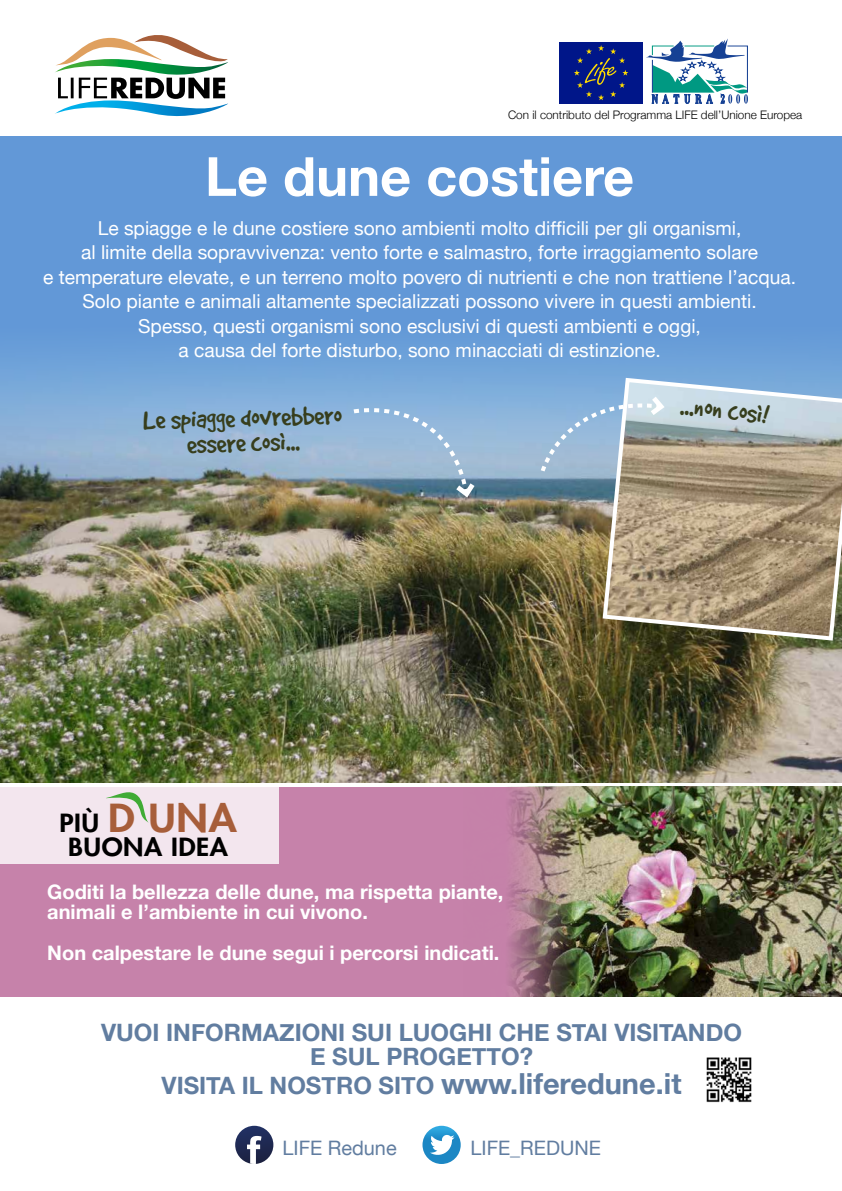
<style>
.page{position:relative;width:842px;height:1191px;background:#fff}
.page>*{position:absolute;margin:0;border:0;box-sizing:border-box;transform-origin:0 0}
.t1{font:700 54px "Helvetica Neue";color:#fff}
.t2{font:800 37.6px "Futura";color:#a75e3a;scale:1.1 1}
.t3{font:29px/24.9px "Good Dog";color:#373e1d;text-align:center}
.t4{font:800 24.4px "Futura";letter-spacing:.02em;color:#000;scale:1.1 1}
.t5{font:700 23.9px/23.8px "Helvetica Neue";color:#617da0;text-align:center}
.t6{font:700 20px/20.5px "Helvetica Neue";color:#fff}
.t7{font:19.9px "Helvetica Neue";color:#617da0}
.t8{font:19.2px/24.5px "Helvetica Neue";color:#fff;text-align:center}
.t9{font:300 11.7px "Helvetica Neue";color:#000}
.s1{font-size:24.4px;color:#000}
.s2{font-size:29px}
</style>
<div class="page">
<img style="left:0;top:138px;width:842px;height:644px">
<div style="left:0;top:787px;width:842px;height:209px;background:#c682aa"></div>
<img style="left:509px;top:787px;width:333px;height:209px">
<img style="left:706px;top:1057px;width:46px;height:46px">
<svg style="left:235px;top:1125px;width:38px;height:39px"></svg>
<svg style="left:422px;top:1125px;width:39px;height:39px"></svg>
<svg style="left:430px;top:1134px;width:24px;height:21px"></svg>
<svg style="left:600px;top:376px;width:242px;height:267px;background:#a59d8b"></svg>
<svg style="left:539px;top:391px;width:129px;height:84px;background:#a3b8ca"></svg>
<svg style="left:350px;top:393px;width:129px;height:108px;background:#8dacc6"></svg>
<div style="left:559px;top:42px;width:84px;height:62px;background:#001689"></div>
<svg style="left:574px;top:45px;width:54px;height:55px"></svg>
<svg style="left:646px;top:39px;width:102px;height:65px"></svg>
<svg style="left:55px;top:35px;width:173px;height:82px"></svg>
<div style="left:0;top:783px;width:278px;height:80px;background:#f3e6ee"></div>
<svg style="left:106px;top:792px;width:42px;height:30px"></svg>
<p class="t9" style="left:508px;top:108px;width:296px">Con il contributo del Programma LIFE dell’Unione Europea</p>
<h1 class="t1" style="left:205px;top:143px;width:431px">Le dune costiere</h1>
<p class="t8" style="left:43px;top:215px;width:754px">Le spiagge e le dune costiere sono ambienti molto difficili per gli organismi,<br>al limite della sopravvivenza: vento forte e salmastro, forte irraggiamento solare<br>e temperature elevate, e un terreno molto povero di nutrienti e che non trattiene l’acqua.<br>Solo piante e animali altamente specializzati possono vivere in questi ambienti.<br>Spesso, questi organismi sono esclusivi di questi ambienti e oggi,<br>a causa del forte disturbo, sono minacciati di estinzione.</p>
<h3 class="t3" style="left:143px;top:407px;width:200px;rotate:-1deg">Le spiagge dovrebbero essere così...</h3>
<h2 class="t2" style="left:59px;top:794px;width:163px"><span class="s1">PIÙ</span> D UNA</h2>
<p class="t4" style="left:68px;top:831px;width:147px">BUONA IDEA</p>
<p class="t6" style="left:47px;top:880px;width:458px">Goditi la bellezza delle dune, ma rispetta piante, animali e l’ambiente in cui vivono.</p>
<p class="t6" style="left:47px;top:942px;width:454px">Non calpestare le dune segui i percorsi indicati.</p>
<h3 class="t3" style="left:682px;top:392px;width:91px;rotate:6deg">...non così!</h3>
<p class="t5" style="left:101px;top:1020px;width:642px">VUOI INFORMAZIONI SUI LUOGHI CHE STAI VISITANDO<br>E SUL PROGETTO?</p>
<p class="t5" style="left:162px;top:1073px;width:521px">VISITA IL NOSTRO SITO <span class="s2">www.liferedune.it</span></p>
<p class="t7" style="left:282px;top:1136px;width:116px">LIFE Redune</p>
<p class="t7" style="left:470px;top:1136px;width:132px">LIFE_REDUNE</p>
</div>
